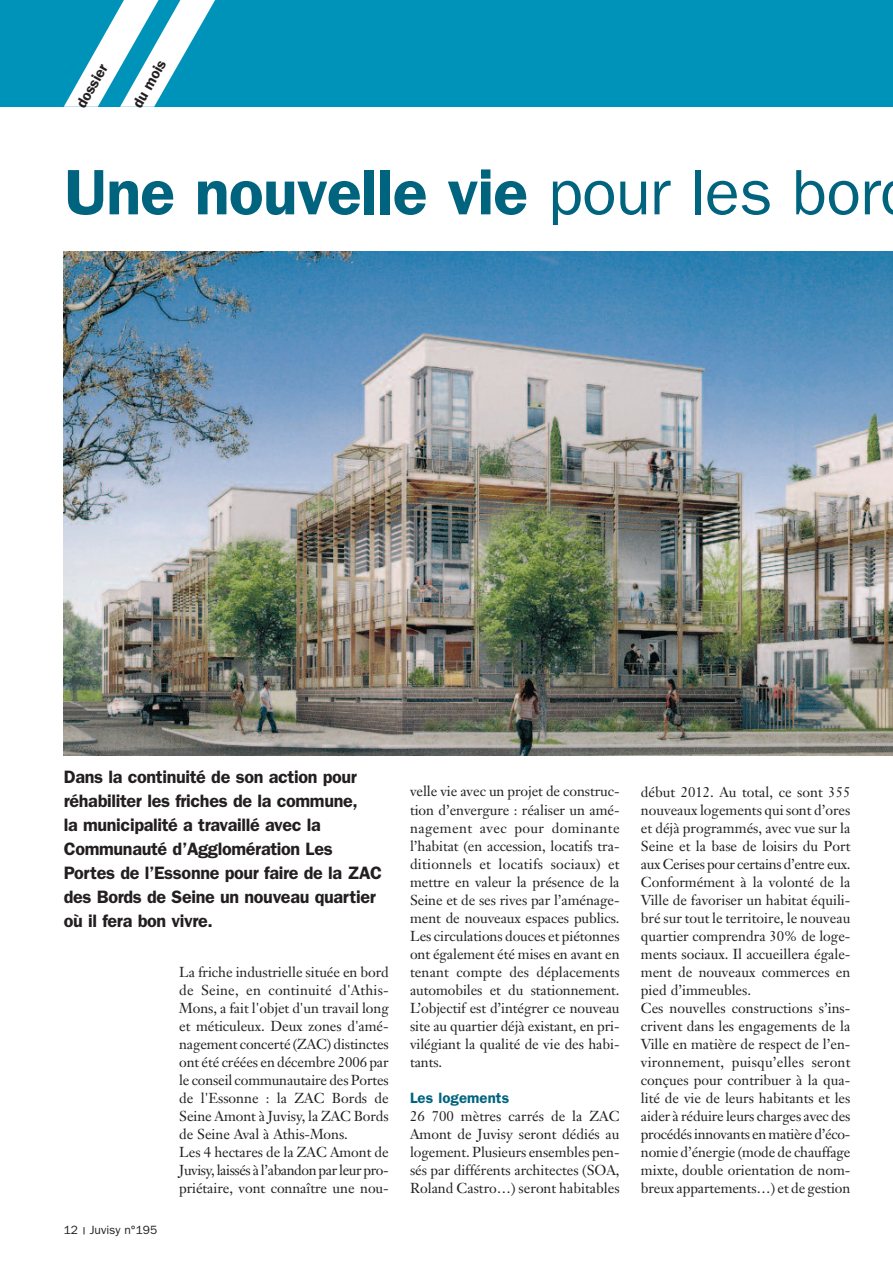
<style>
.page{position:relative;width:893px;height:1263px;background:#fff}
.page>*{position:absolute;margin:0;border:0;box-sizing:border-box;transform-origin:0 0}
.t1{font:600 64.5px "Franklin Gothic";letter-spacing:-.015em;color:#00647f}
.t2{font:600 18px/24px "Franklin Gothic";letter-spacing:-.02em;color:#231f20}
.t3{font:600 15px "Franklin Gothic";color:#231f20}
.t4{font:600 15px "Franklin Gothic";letter-spacing:.005em;color:#00647f}
.t5{font:14.25px/18px "Janson Text";color:#231f20}
.t6{font:12px "Franklin Gothic";color:#231f20}
.s1{font-weight:400}
</style>
<div class="page">
<div style="left:0;top:0;width:893px;height:107px;background:#0093ba"></div>
<svg style="left:64px;top:0;width:151px;height:107px"></svg>
<img style="left:64px;top:251px;width:829px;height:504px">
<p class="t3" style="left:75px;top:104px;width:50px;rotate:-60deg">dossier</p>
<p class="t3" style="left:132px;top:104px;width:54px;rotate:-60deg">du mois</p>
<h1 class="t1" style="left:65px;top:170px;width:818px">Une nouvelle vie <span class="s1">pour les bor</span></h1>
<p class="t2" style="left:64px;top:766px;width:320px">Dans la continuité de son action pour réhabiliter les friches de la commune,<br>la municipalité a travaillé avec la Communauté d’Agglomération Les Portes de l’Essonne pour faire de la ZAC des Bords de Seine un nouveau quartier où il fera bon vivre.</p>
<p class="t6" style="left:64px;top:1226px;width:95px">12 Juvisy n°195</p>
<p class="t5" style="left:179px;top:964px;width:211px">La friche industrielle située en bord de Seine, en continuité d'Athis-Mons, a fait l'objet d'un travail long et méticuleux. Deux zones d'amé&shy;nagement concerté (ZAC) distinctes ont été créées en décembre 2006 par le conseil communautaire des Portes de l'Essonne : la ZAC Bords de Seine Amont à Juvisy, la ZAC Bords de Seine Aval à Athis-Mons.<br>Les 4 hectares de la ZAC Amont de Juvisy, laissés à l’abandon par leur pro&shy;priétaire, vont connaître une nou-</p>
<p class="t5" style="left:410px;top:784px;width:211px;text-align:justify">velle vie avec un projet de construc&shy;tion d’envergure : réaliser un amé&shy;nagement avec pour dominante l’habitat (en accession, locatifs tra&shy;ditionnels et locatifs sociaux) et mettre en valeur la présence de la Seine et de ses rives par l’aménage&shy;ment de nouveaux espaces publics.<br>Les circulations douces et piétonnes ont également été mises en avant en tenant compte des déplacements automobiles et du stationnement.<br>L’objectif est d’intégrer ce nouveau site au quartier déjà existant, en pri&shy;vilégiant la qualité de vie des habi&shy;tants.</p>
<p class="t4" style="left:410px;top:1092px;width:101px">Les logements</p>
<p class="t5" style="left:410px;top:1108px;width:211px;text-align:justify">26 700 mètres carrés de la ZAC Amont de Juvisy seront dédiés au logement. Plusieurs ensembles pen&shy;sés par différents architectes (SOA, Roland Castro…) seront habitables</p>
<p class="t5" style="left:641px;top:784px;width:211px">début 2012. Au total, ce sont 355 nouveaux logements qui sont d’ores et déjà programmés, avec vue sur la Seine et la base de loisirs du Port aux Cerises pour certains d’entre eux.<br>Conformément à la volonté de la Ville de favoriser un habitat équili&shy;bré sur tout le territoire, le nouveau quartier comprendra 30% de loge&shy;ments sociaux. Il accueillera égale&shy;ment de nouveaux commerces en pied d’immeubles.<br>Ces nouvelles constructions s’ins&shy;crivent dans les engagements de la Ville en matière de respect de l’en&shy;vironnement, puisqu’elles seront conçues pour contribuer à la qua&shy;lité de vie de leurs habitants et les aider à réduire leurs charges avec des procédés innovants en matière d’éco&shy;nomie d’énergie (mode de chauffage mixte, double orientation de nom&shy;breux appartements…) et de gestion</p>
</div>
